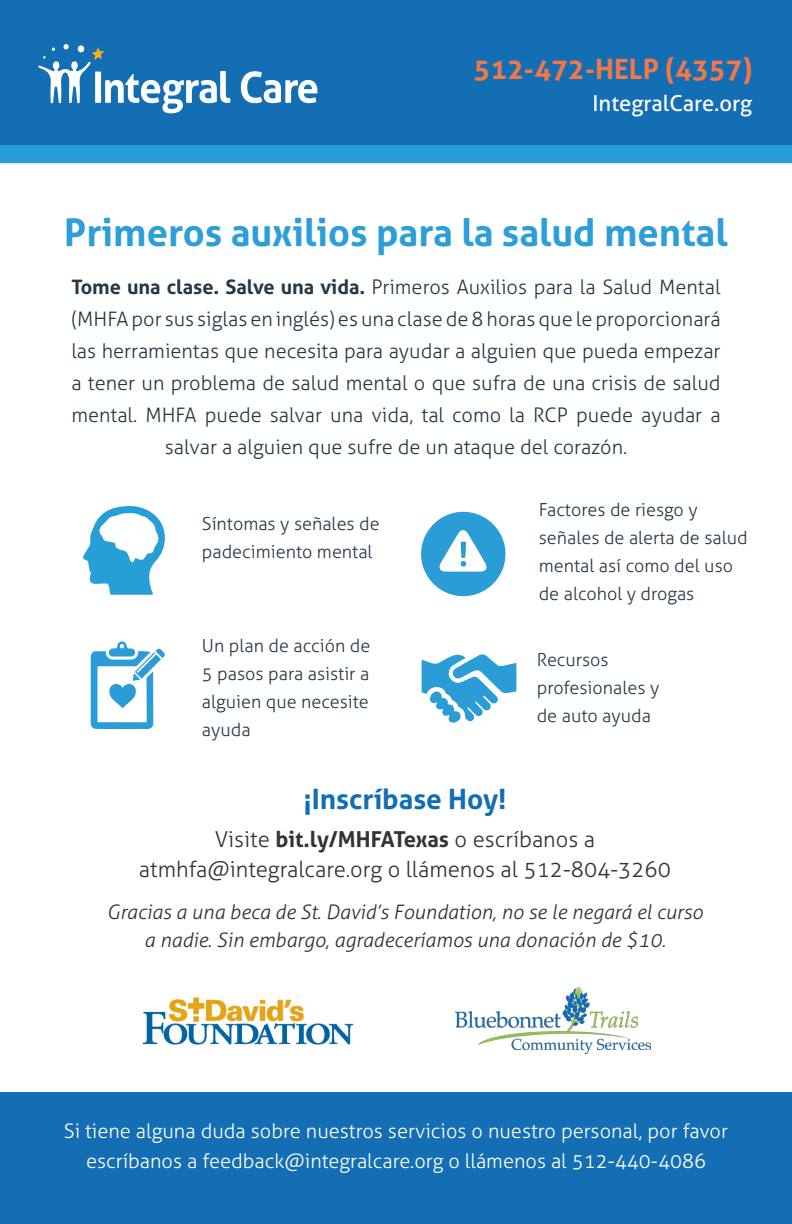
<style>
.page{position:relative;width:792px;height:1224px;background:#fff}
.page>*{position:absolute;margin:0;border:0;box-sizing:border-box;transform-origin:0 0}
.t1{font:700 38px "Aller";color:#2c9ed9}
.Normal_P{font:700 28px "Aller";color:#f47748}
.Normal_P-2{font:700 28px "Aller";color:#116eb4}
.Normal_P-3{font:300 22px/30px "Aller";color:#323332;text-align:center}
.Normal_P-4{font:22px "Aller";color:#fff}
.Normal_P-5{font:300 20px/32px "Aller";color:#263746;text-align:center}
.t2{font:300 20px/30px "Aller";color:#fff;text-align:center}
.Normal_P-6{font:italic 300 20px/28px "Aller";color:#323332;text-align:center}
.Normal_P-7{font:300 18px/28px "Aller";color:#263746}
.s1{font-weight:700}
</style>
<div class="page">
<svg style="left:422px;top:654px;width:94px;height:69px"></svg>
<div style="left:0;top:145px;width:792px;height:18px;background:#279dd8"></div>
<div style="left:0;top:0;width:792px;height:145px;background:#136eb4"></div>
<svg style="left:241px;top:71px;width:76px;height:32px"></svg>
<svg style="left:38px;top:44px;width:192px;height:69px"></svg>
<div style="left:0;top:1092px;width:792px;height:132px;background:#136eb4"></div>
<svg style="left:91px;top:641px;width:74px;height:88px"></svg>
<svg style="left:83px;top:506px;width:82px;height:89px"></svg>
<svg style="left:421px;top:512px;width:85px;height:84px"></svg>
<img style="left:455px;top:987px;width:196px;height:66px">
<img style="left:142px;top:997px;width:212px;height:48px">
<p class="Normal_P" style="left:474px;top:52px;width:280px">512-472-HELP (4357)</p>
<p class="Normal_P-4" style="left:593px;top:90px;width:161px">IntegralCare.org</p>
<p class="t1" style="left:64px;top:209px;width:665px">Primeros auxilios para la salud mental</p>
<p class="Normal_P-5" style="left:71px;top:270px;width:651px"><span class="s1">Tome una clase. Salve una vida.</span> Primeros Auxilios para la Salud Mental (MHFA por sus siglas en inglés) es una clase de 8 horas que le proporcionará las herramientas que necesita para ayudar a alguien que pueda empezar a tener un problema de salud mental o que sufra de una crisis de salud mental. MHFA puede salvar una vida, tal como la RCP puede ayudar a salvar a alguien que sufre de un ataque del corazón.</p>
<p class="Normal_P-7" style="left:202px;top:509px;width:179px">Síntomas y señales de padecimiento mental</p>
<p class="Normal_P-7" style="left:202px;top:632px;width:170px;text-align:justify">Un plan de acción de 5 pasos para asistir a alguien que necesite ayuda</p>
<p class="Normal_P-7" style="left:539px;top:495px;width:210px">Factores de riesgo y señales de alerta de salud mental así como del uso de alcohol y drogas</p>
<p class="Normal_P-7" style="left:537px;top:646px;width:124px">Recursos profesionales y de auto ayuda</p>
<p class="Normal_P-2" style="left:303px;top:781px;width:205px">¡Inscríbase Hoy!</p>
<p class="Normal_P-3" style="left:139px;top:824px;width:534px">Visite <span class="s1">bit.ly/MHFATexas</span> o escríbanos a atmhfa@integralcare.org o llámenos al 512-804-3260</p>
<p class="Normal_P-6" style="left:107px;top:898px;width:598px">Gracias a una beca de St. David’s Foundation, no se le negará el curso a nadie. Sin embargo, agradeceríamos una donación de $10.</p>
<p class="t2" style="left:64px;top:1116px;width:666px">Si tiene alguna duda sobre nuestros servicios o nuestro personal, por favor escríbanos a feedback@integralcare.org o llámenos al 512-440-4086</p>
</div>
